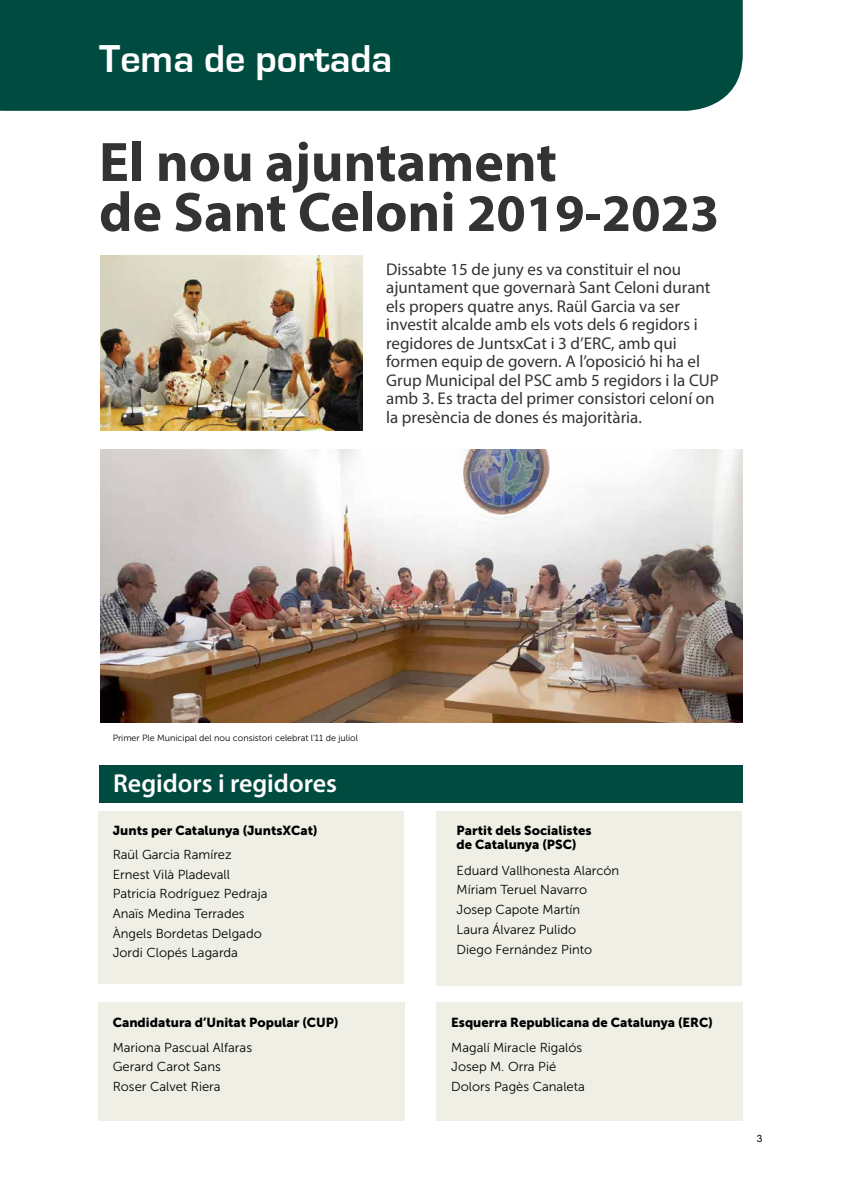
<style>
.page{position:relative;width:842px;height:1191px;background:#fff}
.page>*{position:absolute;margin:0;border:0;box-sizing:border-box;transform-origin:0 0}
.t1{font:700 56px/50px "Myriad Pro";color:#333}
.t2{font:700 40px "Eurostile";color:#fff}
.t3{font:600 26px "Myriad Pro";color:#fff}
.t4{font:17px/18.5px "Myriad Pro";color:#333}
.t5{font:13px/19.7px "Museo Sans 300";color:#000}
.t6{font:13px/14px "Museo Sans 900";color:#000}
.t7{font:10px "Arial";color:#000}
.t8{font:9px "Museo Sans 300";color:#000}
.s1{font-size:53px}
</style>
<div class="page">
<div style="left:98px;top:811px;width:306px;height:173px;background:#f0efe6"></div>
<div style="left:436px;top:811px;width:306px;height:174px;background:#f0efe6"></div>
<div style="left:98px;top:1002px;width:306px;height:118px;background:#f0efe6"></div>
<div style="left:437px;top:1002px;width:306px;height:118px;background:#f0efe6"></div>
<div style="left:0;top:0;width:743px;height:111px;background:#004b3f"></div>
<img style="left:100px;top:255px;width:262px;height:175px">
<div style="left:99px;top:765px;width:643px;height:38px;background:#004b3f"></div>
<img style="left:100px;top:449px;width:642px;height:273px">
<h2 class="t2" style="left:99px;top:37px;width:295px">Tema de portada</h2>
<h1 class="t1" style="left:99px;top:135px;width:622px">El nou ajuntament<br>de Sant Celoni <span class="s1">2019-2023</span></h1>
<p class="t4" style="left:386px;top:260px;width:334px">Dissabte 15 de juny es va constituir el nou ajuntament que governarà Sant Celoni durant els propers quatre anys. Raül Garcia va ser investit alcalde amb els vots dels 6 regidors i regidores de JuntsxCat i 3 d’ERC, amb qui formen equip de govern. A l’oposició hi ha el Grup Municipal del PSC amb 5 regidors i la CUP amb 3. Es tracta del primer consistori celoní on la presència de dones és majoritària.</p>
<p class="t8" style="left:113px;top:733px;width:247px">Primer Ple Municipal del nou consistori celebrat l’11 de juliol</p>
<h3 class="t3" style="left:113px;top:767px;width:225px">Regidors i regidores</h3>
<p class="t6" style="left:113px;top:823px;width:206px">Junts per Catalunya (JuntsXCat)</p>
<p class="t5" style="left:113px;top:845px;width:156px">Raül Garcia Ramírez<br>Ernest Vilà Pladevall<br>Patricia Rodríguez Pedraja<br>Anaïs Medina Terrades<br>Àngels Bordetas Delgado<br>Jordi Clopés Lagarda</p>
<p class="t6" style="left:457px;top:823px;width:136px">Partit dels Socialistes de Catalunya (PSC)</p>
<p class="t5" style="left:457px;top:860px;width:164px">Eduard Vallhonesta Alarcón<br>Míriam Teruel Navarro<br>Josep Capote Martín<br>Laura Álvarez Pulido<br>Diego Fernández Pinto</p>
<p class="t6" style="left:113px;top:1015px;width:227px">Candidatura d’Unitat Popular (CUP)</p>
<p class="t6" style="left:451px;top:1015px;width:263px">Esquerra Republicana de Catalunya (ERC)</p>
<p class="t5" style="left:113px;top:1037px;width:141px">Mariona Pascual Alfaras<br>Gerard Carot Sans<br>Roser Calvet Riera</p>
<p class="t5" style="left:451px;top:1037px;width:135px">Magalí Miracle Rigalós<br>Josep M. Orra Pié<br>Dolors Pagès Canaleta</p>
<p class="t7" style="left:757px;top:1131px;width:7px">3</p>
</div>
